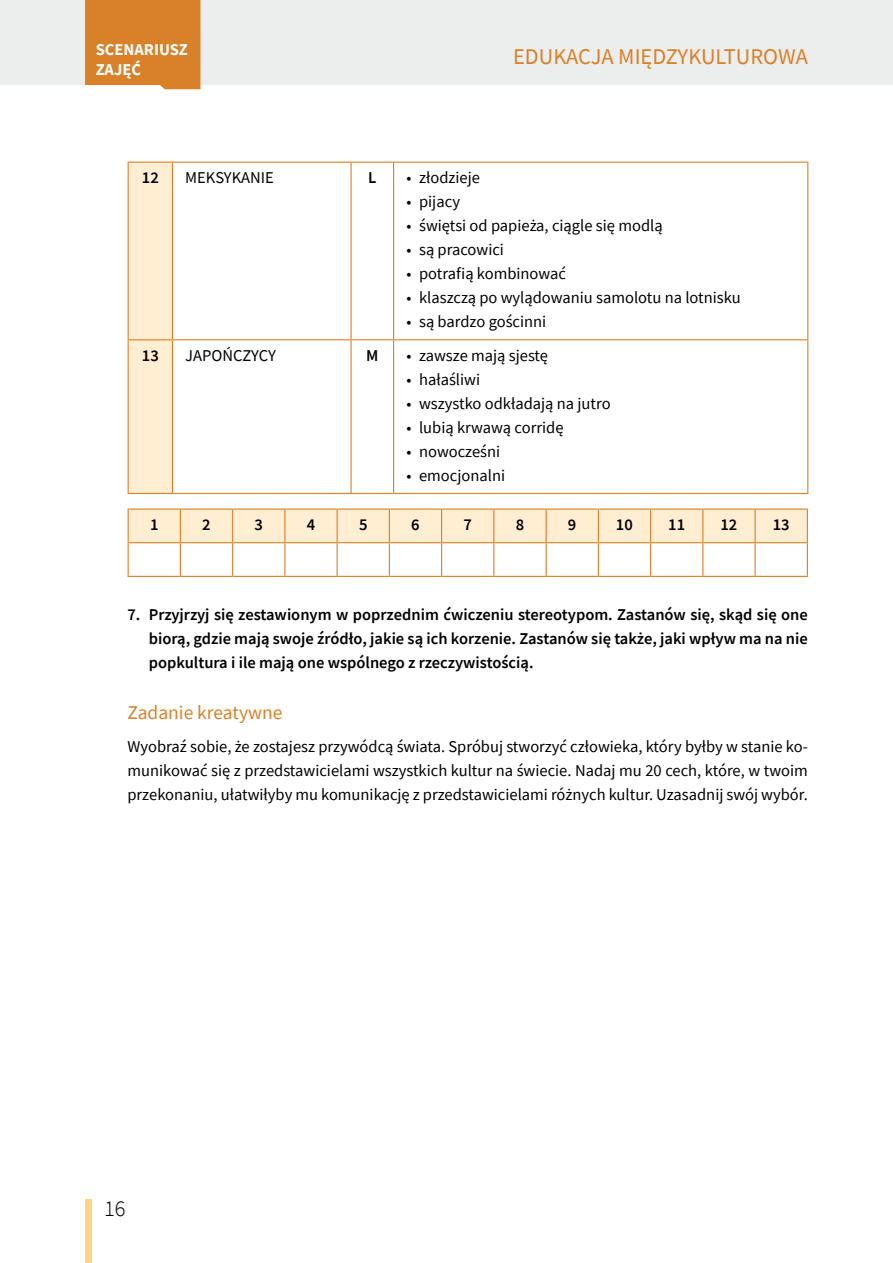
<style>
.page{position:relative;width:893px;height:1263px;background:#fff}
.page>*{position:absolute;margin:0;border:0;box-sizing:border-box;transform-origin:0 0}
.t1{font:22.5px "Source Sans Pro";color:#d88128}
.t2{font:300 22.5px "Source Sans Pro";color:#000}
.t3{font:19.5px "Source Sans Pro";color:#d88128}
.t4{font:16.5px/24px "Source Sans Pro";color:#000;text-align:justify}
.t5{font:600 16.5px/24px "Source Sans Pro";color:#000;text-align:justify}
.t6{font:700 16.5px/19.8px "Source Sans Pro";color:#fff}
</style>
<div class="page">
<div style="left:0;top:0;width:893px;height:85px;background:#eceded"></div>
<div style="left:85px;top:0;width:115px;height:89px;background:#d88128"></div>
<div style="left:85px;top:1199px;width:6px;height:64px;background:#ffd484"></div>
<div style="left:129px;top:163px;width:43px;height:330px;background:#ffeed2"></div>
<hr style="left:128px;top:162px;width:45px;height:1px;background:#d88128">
<hr style="left:173px;top:162px;width:178px;height:1px;background:#d88128">
<hr style="left:351px;top:162px;width:43px;height:1px;background:#d88128">
<hr style="left:350px;top:163px;width:2px;height:176px;background:#d88128">
<hr style="left:394px;top:162px;width:414px;height:1px;background:#d88128">
<hr style="left:393px;top:163px;width:1px;height:176px;background:#d88128">
<hr style="left:128px;top:339px;width:45px;height:1px;background:#d88128">
<hr style="left:173px;top:339px;width:178px;height:1px;background:#d88128">
<hr style="left:351px;top:339px;width:43px;height:1px;background:#d88128">
<hr style="left:350px;top:340px;width:2px;height:153px;background:#d88128">
<hr style="left:394px;top:339px;width:414px;height:1px;background:#d88128">
<hr style="left:393px;top:340px;width:1px;height:153px;background:#d88128">
<hr style="left:807px;top:163px;width:1px;height:176px;background:#d88128">
<hr style="left:807px;top:340px;width:1px;height:153px;background:#d88128">
<hr style="left:173px;top:493px;width:178px;height:1px;background:#d88128">
<hr style="left:351px;top:493px;width:43px;height:1px;background:#d88128">
<hr style="left:394px;top:493px;width:414px;height:1px;background:#d88128">
<hr style="left:128px;top:163px;width:1px;height:176px;background:#d88128">
<hr style="left:172px;top:163px;width:1px;height:176px;background:#d88128">
<hr style="left:128px;top:340px;width:1px;height:153px;background:#d88128">
<hr style="left:172px;top:340px;width:1px;height:153px;background:#d88128">
<hr style="left:128px;top:493px;width:45px;height:1px;background:#d88128">
<div style="left:129px;top:510px;width:678px;height:32px;background:#ffeed2"></div>
<hr style="left:180px;top:510px;width:1px;height:32px;background:#d88128">
<hr style="left:232px;top:510px;width:1px;height:32px;background:#d88128">
<hr style="left:284px;top:510px;width:1px;height:32px;background:#d88128">
<hr style="left:337px;top:510px;width:1px;height:32px;background:#d88128">
<hr style="left:389px;top:510px;width:1px;height:32px;background:#d88128">
<hr style="left:441px;top:510px;width:1px;height:32px;background:#d88128">
<hr style="left:493px;top:510px;width:1px;height:32px;background:#d88128">
<hr style="left:546px;top:510px;width:1px;height:32px;background:#d88128">
<hr style="left:598px;top:510px;width:1px;height:32px;background:#d88128">
<hr style="left:650px;top:510px;width:1px;height:32px;background:#d88128">
<hr style="left:702px;top:510px;width:1px;height:32px;background:#d88128">
<hr style="left:755px;top:510px;width:1px;height:32px;background:#d88128">
<hr style="left:180px;top:543px;width:1px;height:33px;background:#d88128">
<hr style="left:232px;top:543px;width:1px;height:33px;background:#d88128">
<hr style="left:284px;top:543px;width:1px;height:33px;background:#d88128">
<hr style="left:337px;top:543px;width:1px;height:33px;background:#d88128">
<hr style="left:389px;top:543px;width:1px;height:33px;background:#d88128">
<hr style="left:441px;top:543px;width:1px;height:33px;background:#d88128">
<hr style="left:493px;top:543px;width:1px;height:33px;background:#d88128">
<hr style="left:546px;top:543px;width:1px;height:33px;background:#d88128">
<hr style="left:598px;top:543px;width:1px;height:33px;background:#d88128">
<hr style="left:650px;top:543px;width:1px;height:33px;background:#d88128">
<hr style="left:702px;top:543px;width:1px;height:33px;background:#d88128">
<hr style="left:755px;top:543px;width:1px;height:33px;background:#d88128">
<hr style="left:128px;top:543px;width:1px;height:33px;background:#d88128">
<hr style="left:807px;top:543px;width:1px;height:33px;background:#d88128">
<hr style="left:128px;top:576px;width:52px;height:1px;background:#d88128">
<hr style="left:180px;top:576px;width:53px;height:1px;background:#d88128">
<hr style="left:233px;top:576px;width:52px;height:1px;background:#d88128">
<hr style="left:285px;top:576px;width:52px;height:1px;background:#d88128">
<hr style="left:337px;top:576px;width:52px;height:1px;background:#d88128">
<hr style="left:389px;top:576px;width:53px;height:1px;background:#d88128">
<hr style="left:442px;top:576px;width:52px;height:1px;background:#d88128">
<hr style="left:494px;top:576px;width:52px;height:1px;background:#d88128">
<hr style="left:546px;top:576px;width:52px;height:1px;background:#d88128">
<hr style="left:598px;top:576px;width:53px;height:1px;background:#d88128">
<hr style="left:651px;top:576px;width:52px;height:1px;background:#d88128">
<hr style="left:703px;top:576px;width:52px;height:1px;background:#d88128">
<hr style="left:755px;top:576px;width:53px;height:1px;background:#d88128">
<hr style="left:128px;top:508px;width:52px;height:2px;background:#d88128">
<hr style="left:128px;top:510px;width:1px;height:32px;background:#d88128">
<hr style="left:180px;top:508px;width:53px;height:2px;background:#d88128">
<hr style="left:233px;top:508px;width:52px;height:2px;background:#d88128">
<hr style="left:285px;top:508px;width:52px;height:2px;background:#d88128">
<hr style="left:337px;top:508px;width:52px;height:2px;background:#d88128">
<hr style="left:389px;top:508px;width:53px;height:2px;background:#d88128">
<hr style="left:442px;top:508px;width:52px;height:2px;background:#d88128">
<hr style="left:494px;top:508px;width:52px;height:2px;background:#d88128">
<hr style="left:546px;top:508px;width:52px;height:2px;background:#d88128">
<hr style="left:598px;top:508px;width:53px;height:2px;background:#d88128">
<hr style="left:651px;top:508px;width:52px;height:2px;background:#d88128">
<hr style="left:703px;top:508px;width:52px;height:2px;background:#d88128">
<hr style="left:755px;top:508px;width:53px;height:2px;background:#d88128">
<hr style="left:807px;top:510px;width:1px;height:32px;background:#d88128">
<hr style="left:128px;top:542px;width:52px;height:1px;background:#d88128">
<hr style="left:180px;top:542px;width:53px;height:1px;background:#d88128">
<hr style="left:233px;top:542px;width:52px;height:1px;background:#d88128">
<hr style="left:285px;top:542px;width:52px;height:1px;background:#d88128">
<hr style="left:337px;top:542px;width:52px;height:1px;background:#d88128">
<hr style="left:389px;top:542px;width:53px;height:1px;background:#d88128">
<hr style="left:442px;top:542px;width:52px;height:1px;background:#d88128">
<hr style="left:494px;top:542px;width:52px;height:1px;background:#d88128">
<hr style="left:546px;top:542px;width:52px;height:1px;background:#d88128">
<hr style="left:598px;top:542px;width:53px;height:1px;background:#d88128">
<hr style="left:651px;top:542px;width:52px;height:1px;background:#d88128">
<hr style="left:703px;top:542px;width:52px;height:1px;background:#d88128">
<hr style="left:755px;top:542px;width:53px;height:1px;background:#d88128">
<p class="t6" style="left:96px;top:39px;width:94px">SCENARIUSZ<br>ZAJĘĆ</p>
<h1 class="t1" style="left:513px;top:42px;width:296px">EDUKACJA MIĘDZYKULTUROWA</h1>
<p class="t5" style="left:142px;top:165px;width:18px">12</p>
<p class="t4" style="left:185px;top:165px;width:90px">MEKSYKANIE</p>
<p class="t5" style="left:368px;top:165px;width:10px">L</p>
<p class="t4" style="left:406px;top:165px;width:75px">• złodzieje</p>
<p class="t4" style="left:406px;top:189px;width:55px">• pijacy</p>
<p class="t4" style="left:406px;top:213px;width:258px">• świętsi od papieża, ciągle się modlą</p>
<p class="t4" style="left:406px;top:237px;width:99px">• są pracowici</p>
<p class="t4" style="left:406px;top:261px;width:161px">• potrafią kombinować</p>
<p class="t4" style="left:406px;top:285px;width:336px">• klaszczą po wylądowaniu samolotu na lotnisku</p>
<p class="t4" style="left:406px;top:309px;width:141px">• są bardzo gościnni</p>
<p class="t5" style="left:142px;top:343px;width:18px">13</p>
<p class="t4" style="left:185px;top:343px;width:92px">JAPOŃCZYCY</p>
<p class="t5" style="left:366px;top:343px;width:14px">M</p>
<p class="t4" style="left:406px;top:343px;width:143px">• zawsze mają sjestę</p>
<p class="t4" style="left:406px;top:367px;width:75px">• hałaśliwi</p>
<p class="t4" style="left:406px;top:391px;width:206px">• wszystko odkładają na jutro</p>
<p class="t4" style="left:406px;top:415px;width:159px">• lubią krwawą corridę</p>
<p class="t4" style="left:406px;top:439px;width:95px">• nowocześni</p>
<p class="t4" style="left:406px;top:463px;width:100px">• emocjonalni</p>
<p class="t5" style="left:150px;top:512px;width:10px">1</p>
<p class="t5" style="left:202px;top:512px;width:10px">2</p>
<p class="t5" style="left:254px;top:512px;width:10px">3</p>
<p class="t5" style="left:307px;top:512px;width:10px">4</p>
<p class="t5" style="left:359px;top:512px;width:10px">5</p>
<p class="t5" style="left:411px;top:512px;width:10px">6</p>
<p class="t5" style="left:463px;top:512px;width:10px">7</p>
<p class="t5" style="left:516px;top:512px;width:10px">8</p>
<p class="t5" style="left:568px;top:512px;width:10px">9</p>
<p class="t5" style="left:616px;top:512px;width:18px">10</p>
<p class="t5" style="left:668px;top:512px;width:18px">11</p>
<p class="t5" style="left:720px;top:512px;width:18px">12</p>
<p class="t5" style="left:773px;top:512px;width:18px">13</p>
<p class="t5" style="left:149px;top:603px;width:661px;text-indent:-21px">7. Przyjrzyj się zestawionym w poprzednim ćwiczeniu stereotypom. Zastanów się, skąd się one biorą, gdzie mają swoje źródło, jakie są ich korzenie. Zastanów się także, jaki wpływ ma na nie popkultura i ile mają one wspólnego z rzeczywistością.</p>
<p class="t3" style="left:128px;top:701px;width:156px">Zadanie kreatywne</p>
<p class="t4" style="left:127px;top:734px;width:682px">Wyobraź sobie, że zostajesz przywódcą świata. Spróbuj stworzyć człowieka, który byłby w stanie ko&shy;munikować się z przedstawicielami wszystkich kultur na świecie. Nadaj mu 20 cech, które, w twoim przekonaniu, ułatwiłyby mu komunikację z przedstawicielami różnych kultur. Uzasadnij swój wybór.</p>
<h1 class="t2" style="left:104px;top:1195px;width:23px">16</h1>
</div>
